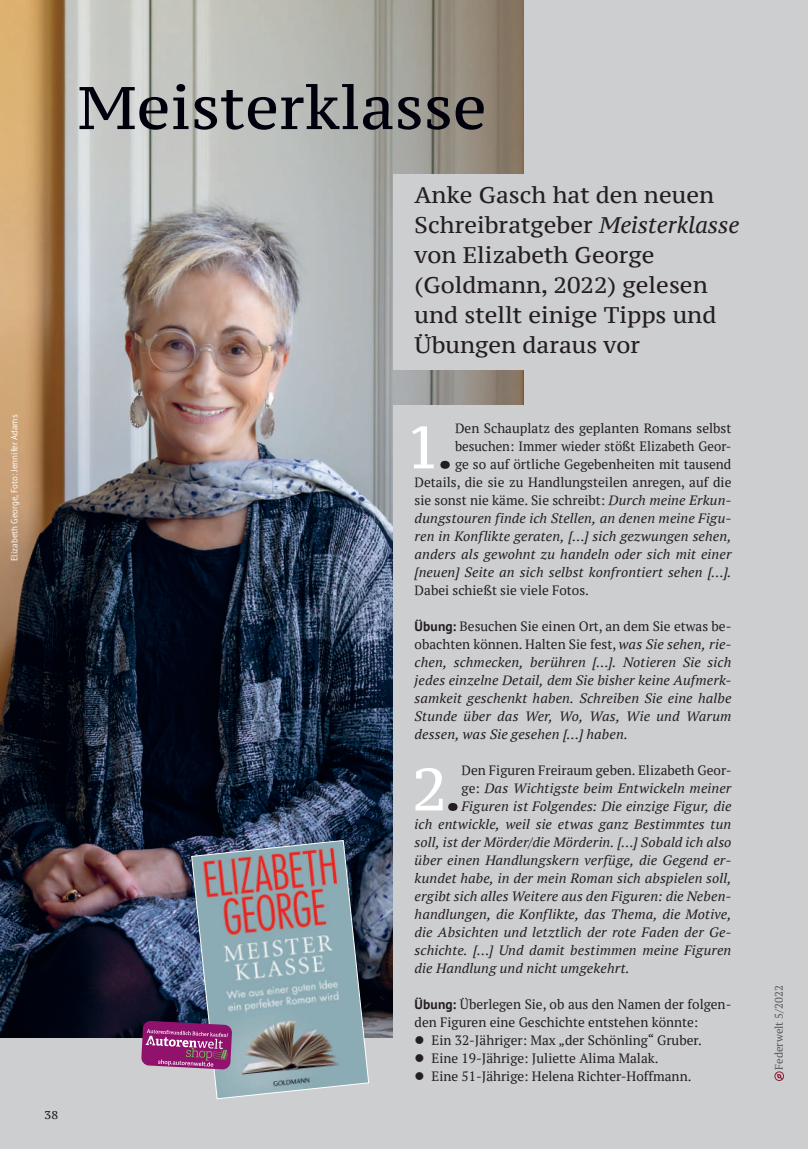
<style>
.page{position:relative;width:808px;height:1149px;background:#fff}
.page>*{position:absolute;margin:0;border:0;box-sizing:border-box;transform-origin:0 0}
.t1{font:60px "PT Serif Caption";color:#00000d}
.t2{font:59.85px "PT Serif Caption";color:#fff}
.t3{font:22.5px/30px "PT Serif Caption";color:#231f20}
.t4{font:italic 13.5px/18px "PT Serif";letter-spacing:.005em;color:#231f20;text-align:right;scale:1.05 1}
.t5{font:13.5px "PT Serif";color:#231f20}
.t6{font:11.25px "PT Serif Caption";color:#231f20}
.t7{font:10.95px "PT Serif";color:#6c6d70}
.t8{font:9px "PT Sans";color:#fff}
.s1{font-style:italic}
.s2{font-style:normal}
.s3{font-family:"PT Sans";font-weight:700;font-style:normal}
.s4{font-family:"PT Sans";font-weight:700}
.s5{color:#231f20}
</style>
<div class="page">
<div style="left:0;top:0;width:808px;height:1148px;background:#cdced0"></div>
<img style="left:0;top:0;width:524px;height:1037px">
<div style="left:393px;top:405px;width:355px;height:705px;background:#cdced0"></div>
<div style="left:393px;top:174px;width:355px;height:196px;background:#cdced0"></div>
<img style="left:191px;top:839px;width:178px;height:260px">
<svg style="left:141px;top:1020px;width:91px;height:49px;background:#973d7f"></svg>
<p class="t8" style="left:8px;top:561px;width:148px;rotate:-90deg">Elizabeth George, Foto: Jennifer Adams</p>
<h1 class="t1" style="left:78px;top:69px;width:411px">Meisterklasse</h1>
<h3 class="t3" style="left:415px;top:180px;width:326px">Anke Gasch hat den neuen<br>Schreibratgeber <span class="s1">Meisterklasse </span>von Elizabeth George (Goldmann, 2022) gelesen und stellt einige Tipps und<br>Übungen daraus vor</h3>
<p class="t6" style="left:45px;top:1107px;width:15px">38</p>
<p class="t4" style="left:415px;top:418px;width:303px"><span class="s2">Den Schauplatz des geplanten Romans selbst besuchen: Immer wieder stößt Elizabeth Geor-<br>ge so auf örtliche Gegebenheiten mit tausend Details, die sie zu Handlungsteilen anregen, auf die sie sonst nie käme. Sie schreibt:</span> Durch meine Erkun&shy;dungstouren finde ich Stellen, an denen meine Figu&shy;ren in Konflikte geraten, […] sich gezwungen sehen, anders als gewohnt zu handeln oder sich mit einer [neuen] Seite an sich selbst konfrontiert sehen […].</p>
<p class="t5" style="left:415px;top:581px;width:176px">Dabei schießt sie viele Fotos.</p>
<p class="t4" style="left:415px;top:616px;width:303px;text-align:justify"><span class="s3">Übung:</span> <span class="s2">Besuchen Sie einen Ort, an dem Sie etwas be&shy;obachten können. Halten Sie fest,</span> was Sie sehen, rie&shy;chen, schmecken, berühren […]. Notieren Sie sich jedes einzelne Detail, dem Sie bisher keine Aufmerk&shy;samkeit geschenkt haben. Schreiben Sie eine halbe Stunde über das Wer, Wo, Was, Wie und Warum dessen, was Sie gesehen […] haben.</p>
<p class="t5" style="left:462px;top:761px;width:271px">Den Figuren Freiraum geben. Elizabeth Geor-</p>
<p class="t4" style="left:462px;top:778px;width:258px"><span class="s2">ge:</span> Das Wichtigste beim Entwickeln meiner</p>
<p class="t4" style="left:462px;top:796px;width:258px">Figuren ist Folgendes: Die einzige Figur, die</p>
<p class="t4" style="left:415px;top:814px;width:303px">ich entwickle, weil sie etwas ganz Bestimmtes tun</p>
<p class="t4" style="left:415px;top:832px;width:303px">soll, ist der Mörder/die Mörderin. […] Sobald ich also</p>
<p class="t4" style="left:415px;top:850px;width:303px">über einen Handlungskern verfüge, die Gegend er-</p>
<p class="t4" style="left:415px;top:868px;width:303px">kundet habe, in der mein Roman sich abspielen soll,</p>
<p class="t4" style="left:415px;top:886px;width:303px">ergibt sich alles Weitere aus den Figuren: die Neben-</p>
<p class="t4" style="left:415px;top:904px;width:303px">handlungen, die Konflikte, das Thema, die Motive,</p>
<p class="t4" style="left:415px;top:922px;width:303px">die Absichten und letztlich der rote Faden der Ge-</p>
<p class="t4" style="left:415px;top:940px;width:303px">schichte. […] Und damit bestimmen meine Figuren</p>
<p class="t4" style="left:415px;top:958px;width:206px">die Handlung und nicht umgekehrt.</p>
<p class="t5" style="left:415px;top:995px;width:318px"><span class="s4">Übung:</span> Überlegen Sie, ob aus den Namen der folgen-</p>
<p class="t5" style="left:415px;top:1013px;width:285px">den Figuren eine Geschichte entstehen könnte:</p>
<p class="t5" style="left:432px;top:1031px;width:272px">Ein 32-Jähriger: Max „der Schönling“ Gruber.</p>
<p class="t5" style="left:432px;top:1049px;width:228px">Eine 19-Jährige: Juliette Alima Malak.</p>
<p class="t5" style="left:432px;top:1067px;width:261px">Eine 51-Jährige: Helena Richter-Hoffmann.</p>
<h2 class="t2" style="left:405px;top:408px;width:51px">1<span class="s5">.</span></h2>
<h2 class="t2" style="left:412px;top:750px;width:52px">2<span class="s5">.</span></h2>
<p class="t7" style="left:772px;top:1069px;width:86px;rotate:-90deg">Federwelt 5/2022</p>
</div>
